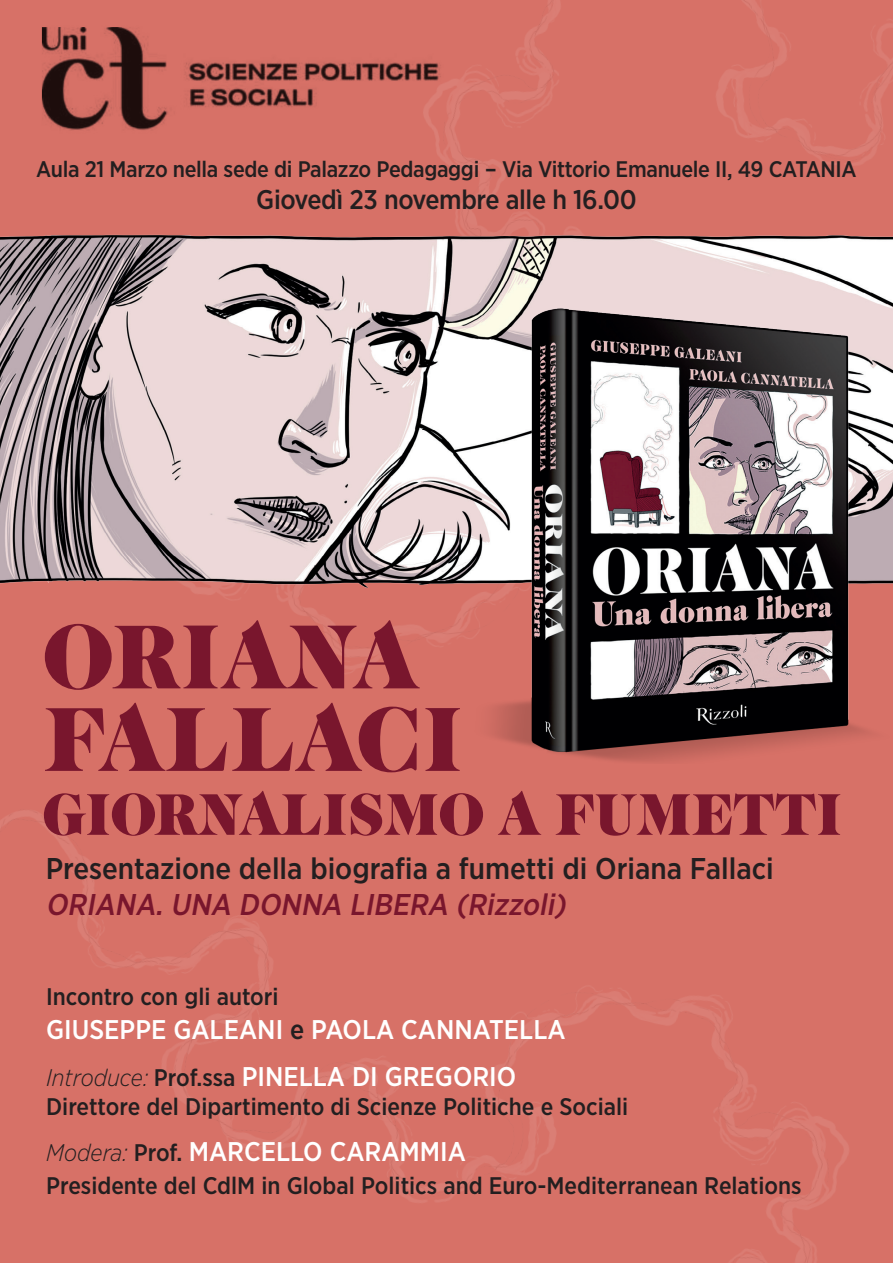
<style>
.page{position:relative;width:893px;height:1263px;background:#d77167}
.page>*{position:absolute;margin:0;border:0;box-sizing:border-box;transform-origin:0 0}
.t1{font:82.5px/82.5px "Cabernet JF Pro";color:#79162d}
.t2{font:53.25px "Cabernet JF Pro";letter-spacing:-.02em;color:#79162d}
.t3{font:500 30px "Gotham Narrow";color:#231f20}
.t4{font:italic 500 30px "Gotham Narrow";color:#79162d}
.t5{font:500 27px/46.8px "Gotham Narrow";color:#fff}
.t6{font:500 27px "Gotham Narrow";letter-spacing:-.015em;color:#231f20}
.t7{font:500 24px "Gotham Narrow";color:#231f20}
.t8{font:500 22.5px "Gotham Narrow";letter-spacing:-.015em;color:#231f20}
.s1{color:#231f20}
.s2{font-weight:300;font-style:italic;font-size:24px;color:#231f20}
.s3{font-size:24px;color:#231f20}
</style>
<div class="page">
<img style="left:0;top:810px;width:849px;height:453px">
<img style="left:436px;top:0;width:457px;height:226px">
<img style="left:29px;top:598px;width:820px;height:295px">
<img style="left:0;top:226px;width:893px;height:372px">
<img style="left:445px;top:297px;width:448px;height:467px">
<img style="left:41px;top:0;width:420px;height:139px">
<p class="t8" style="left:36px;top:155px;width:822px">Aula 21 Marzo nella sede di Palazzo Pedagaggi - Via Vittorio Emanuele II, 49 CATANIA</p>
<p class="t6" style="left:256px;top:183px;width:382px">Giovedì 23 novembre alle h 16.00</p>
<h1 class="t1" style="left:43px;top:619px;width:422px">ORIANA<br>FALLACI</h1>
<h2 class="t2" style="left:43px;top:785px;width:801px">GIORNALISMO A FUMETTI</h2>
<p class="t3" style="left:46px;top:849px;width:729px">Presentazione della biografia a fumetti di Oriana Fallaci</p>
<p class="t4" style="left:46px;top:885px;width:528px">ORIANA.UNA DONNA LIBERA (Rizzoli)</p>
<p class="t7" style="left:46px;top:981px;width:234px">Incontro con gli autori</p>
<p class="t5" style="left:46px;top:1006px;width:521px">GIUSEPPE GALEANI <span class="s1">e</span> PAOLA CANNATELLA<br><span class="s2">Introduce:</span> <span class="s3">Prof.ssa</span> PINELLA DI GREGORIO</p>
<p class="t7" style="left:46px;top:1091px;width:584px">Direttore del Dipartimento di Scienze Politiche e Sociali</p>
<p class="t5" style="left:46px;top:1128px;width:421px"><span class="s2">Modera:</span> <span class="s3">Prof.</span> MARCELLO CARAMMIA</p>
<p class="t7" style="left:46px;top:1170px;width:757px">Presidente del CdlM in Global Politics and Euro-Mediterranean Relations</p>
</div>
